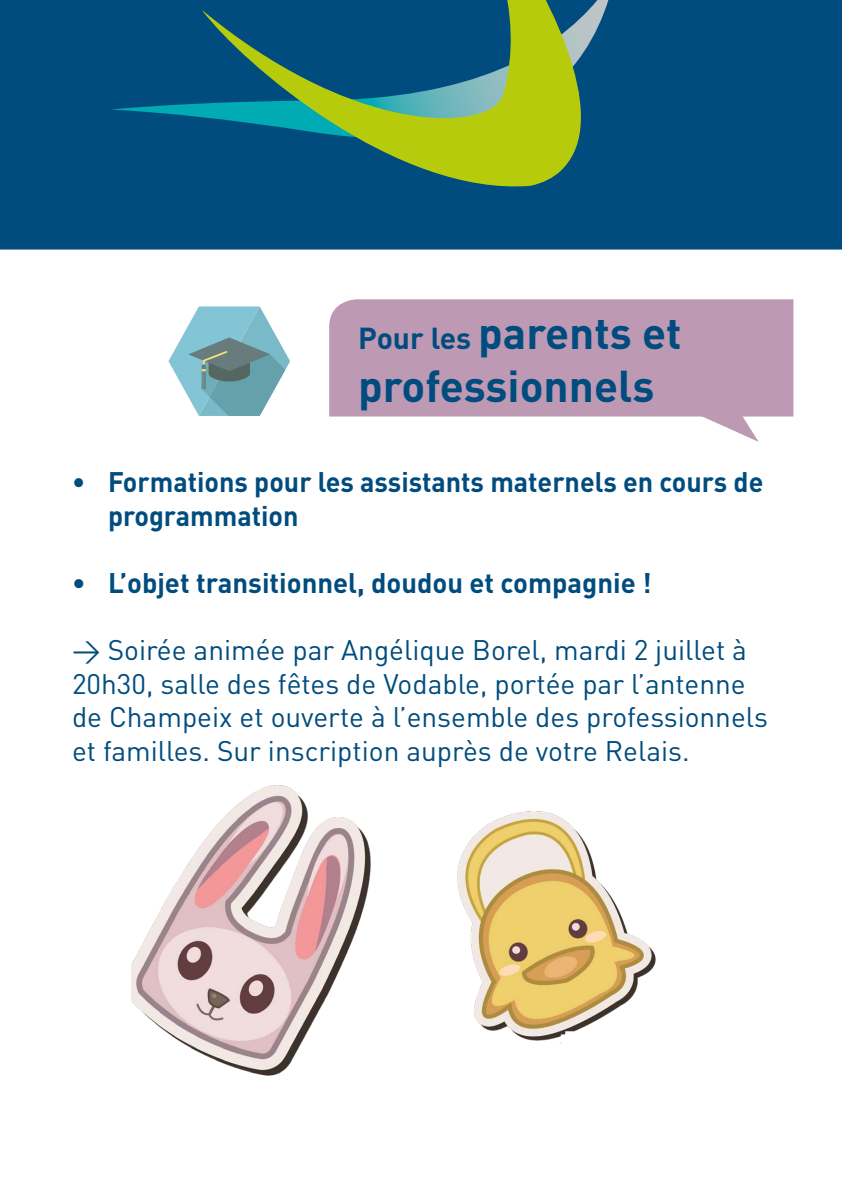
<style>
.page{position:relative;width:842px;height:1191px;background:#fff}
.page>*{position:absolute;margin:0;border:0;box-sizing:border-box;transform-origin:0 0}
.t1{font:700 44px/52.8px "DIN";color:#004c7e}
.t2{font:28px/33.6px "DIN";color:#004c7e}
.t3{font:700 28px/33.6px "DIN";color:#004c7e;scale:.96 1}
.t4{font:700 28px "DIN";color:#004c7e}
.s1{font-size:30px}
</style>
<div class="page">
<div style="left:0;top:0;width:842px;height:249px;background:#004c7e"></div>
<div style="left:329px;top:299px;width:464px;height:117px;background:#bd99b3"></div>
<svg style="left:679px;top:404px;width:80px;height:38px"></svg>
<svg style="left:168px;top:306px;width:122px;height:110px"></svg>
<img style="left:132px;top:785px;width:239px;height:291px">
<img style="left:457px;top:811px;width:199px;height:233px">
<div style="left:111px;top:0;width:497px;height:164px;background:#004c7e"></div>
<svg style="left:202px;top:0;width:399px;height:197px;background:#3a7963"></svg>
<h1 class="t1" style="left:358px;top:304px;width:325px"><span class="s1">Pour les</span> parents et professionnels</h1>
<p class="t3" style="left:108px;top:464px;width:684px;text-indent:-36px">• Formations pour les assistants maternels en cours de programmation</p>
<p class="t4" style="left:72px;top:564px;width:581px">• L’objet transitionnel, doudou et compagnie !</p>
<p class="t2" style="left:72px;top:632px;width:698px">&gt; Soirée animée par Angélique Borel, mardi 2 juillet à 20h30, salle des fêtes de Vodable, portée par l’antenne de Champeix et ouverte à l’ensemble des professionnels et familles. Sur inscription auprès de votre Relais.</p>
</div>
